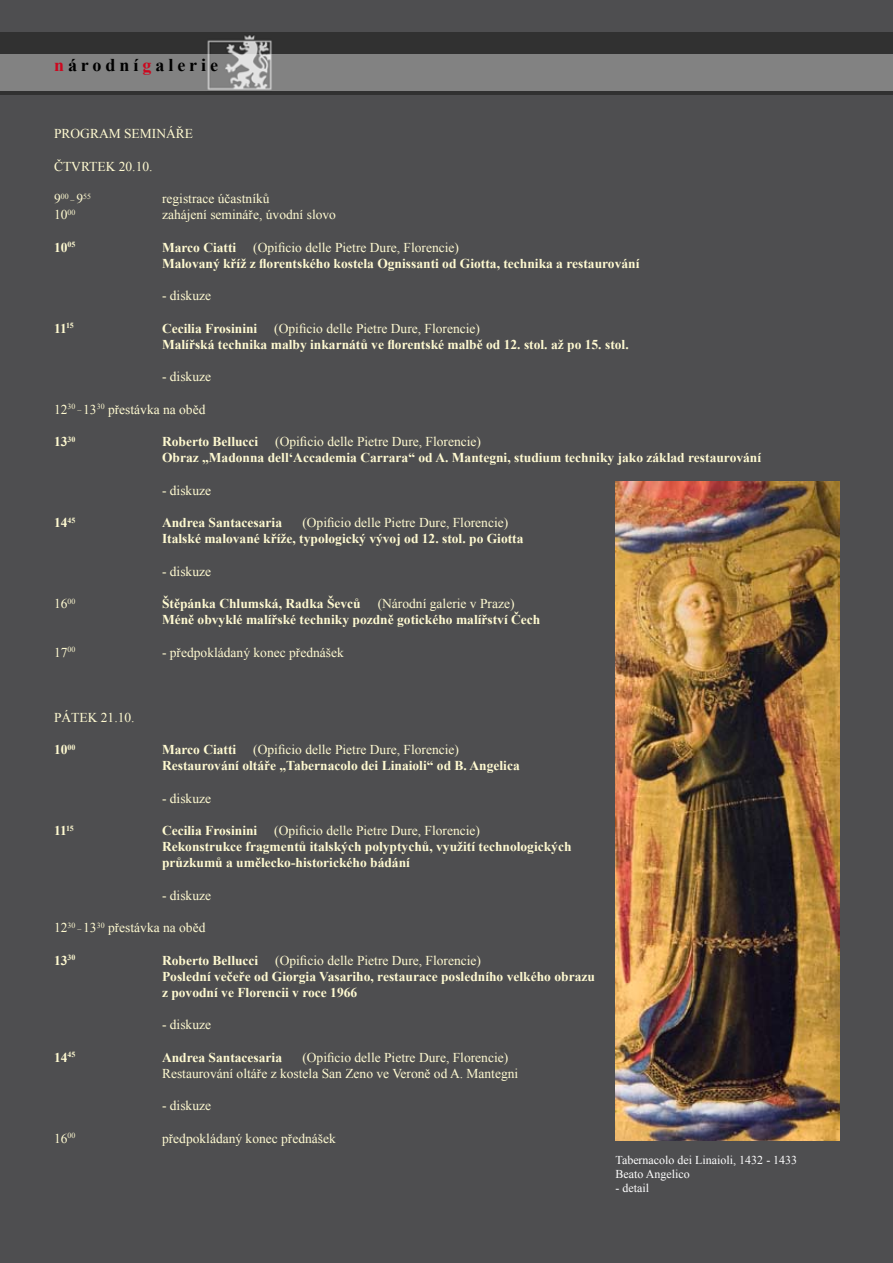
<style>
.page{position:relative;width:893px;height:1263px;background:#4e4e50}
.page>*{position:absolute;margin:0;border:0;box-sizing:border-box;transform-origin:0 0}
.t1{font:700 18px "Times New Roman";letter-spacing:.22em;color:#000}
.t2{font:700 13.5px/16.2px "Times New Roman";color:#fffad1}
.t3{font:13.5px/16.2px "Times New Roman";color:#fffad1}
.t4{font:12px/14.4px "Times New Roman";color:#fff}
.t5{font:7.8px "Times New Roman";color:#fffad1}
.s1{color:#cd071e}
.s2{font-size:13.5px}
.s3{font-weight:400}
</style>
<div class="page">
<img style="left:616px;top:482px;width:223px;height:659px">
<div style="left:0;top:33px;width:893px;height:62px;background:#313131"></div>
<div style="left:0;top:54px;width:893px;height:36px;background:#828282"></div>
<h1 class="t1" style="left:54px;top:53px;width:166px"><span class="s1">n</span>árodní<span class="s1">g</span>alerie</h1>
<p class="t3" style="left:54px;top:126px;width:141px">PROGRAM SEMINÁŘE</p>
<p class="t3" style="left:54px;top:158px;width:100px">ČTVRTEK 20.10.</p>
<p class="t5" style="left:54px;top:191px;width:39px"><span class="s2">9</span>00 _ <span class="s2">9</span>55</p>
<p class="t3" style="left:162px;top:190px;width:109px">registrace účastníků</p>
<p class="t3" style="left:54px;top:207px;width:23px">10<sup>00</sup></p>
<p class="t3" style="left:162px;top:207px;width:175px">zahájení semináře, úvodní slovo</p>
<p class="t2" style="left:54px;top:239px;width:23px">10<sup>05</sup></p>
<p class="t2" style="left:162px;top:239px;width:479px">Marco Ciatti <span class="s3">(Opificio delle Pietre Dure, Florencie)<br></span>Malovaný kříž z florentského kostela Ognissanti od Giotta, technika a restaurování</p>
<p class="t3" style="left:162px;top:288px;width:51px">- diskuze</p>
<p class="t2" style="left:54px;top:320px;width:21px">11<sup>15</sup></p>
<p class="t2" style="left:162px;top:320px;width:468px">Cecilia Frosinini <span class="s3">(Opificio delle Pietre Dure, Florencie)<br></span>Malířská technika malby inkarnátů ve florentské malbě od 12. stol. až po 15. stol.</p>
<p class="t3" style="left:162px;top:369px;width:51px">- diskuze</p>
<p class="t3" style="left:54px;top:401px;width:153px">12<sup>30</sup> <sup>_</sup> 13<sup>30</sup> přestávka na oběd</p>
<p class="t2" style="left:54px;top:433px;width:23px">13<sup>30</sup></p>
<p class="t2" style="left:162px;top:433px;width:601px">Roberto Bellucci <span class="s3">(Opificio delle Pietre Dure, Florencie)<br></span>Obraz „Madonna dell‘Accademia Carrara“ od A. Mantegni, studium techniky jako základ restaurování</p>
<p class="t3" style="left:162px;top:482px;width:51px">- diskuze</p>
<p class="t2" style="left:54px;top:514px;width:23px">14<sup>45</sup></p>
<p class="t2" style="left:162px;top:514px;width:122px">Andrea Santacesaria</p>
<p class="t3" style="left:302px;top:514px;width:207px">(Opificio delle Pietre Dure, Florencie)</p>
<p class="t2" style="left:162px;top:530px;width:363px">Italské malované kříže, typologický vývoj od 12. stol. po Giotta</p>
<p class="t3" style="left:162px;top:563px;width:51px">- diskuze</p>
<p class="t3" style="left:54px;top:595px;width:23px">16<sup>00</sup></p>
<p class="t2" style="left:162px;top:595px;width:200px">Štěpánka Chlumská, Radka Ševců</p>
<p class="t3" style="left:378px;top:595px;width:138px">(Národní galerie v Praze)</p>
<p class="t2" style="left:162px;top:611px;width:380px">Méně obvyklé malířské techniky pozdně gotického malířství Čech</p>
<p class="t3" style="left:54px;top:644px;width:23px">17<sup>00</sup></p>
<p class="t3" style="left:162px;top:644px;width:183px">- předpokládaný konec přednášek</p>
<p class="t3" style="left:54px;top:709px;width:82px">PÁTEK 21.10.</p>
<p class="t2" style="left:54px;top:741px;width:23px">10<sup>00</sup></p>
<p class="t2" style="left:162px;top:741px;width:359px">Marco Ciatti <span class="s3">(Opificio delle Pietre Dure, Florencie)<br></span>Restaurování oltáře „Tabernacolo dei Linaioli“ od B. Angelica</p>
<p class="t3" style="left:162px;top:790px;width:51px">- diskuze</p>
<p class="t2" style="left:54px;top:822px;width:21px">11<sup>15</sup></p>
<p class="t2" style="left:162px;top:822px;width:411px">Cecilia Frosinini <span class="s3">(Opificio delle Pietre Dure, Florencie)<br></span>Rekonstrukce fragmentů italských polyptychů, využití technologických průzkumů a umělecko-historického bádání</p>
<p class="t3" style="left:162px;top:887px;width:51px">- diskuze</p>
<p class="t3" style="left:54px;top:919px;width:153px">12<sup>30</sup> <sup>_</sup> 13<sup>30</sup> přestávka na oběd</p>
<p class="t2" style="left:54px;top:952px;width:23px">13<sup>30</sup></p>
<p class="t2" style="left:162px;top:952px;width:434px">Roberto Bellucci <span class="s3">(Opificio delle Pietre Dure, Florencie)<br></span>Poslední večeře od Giorgia Vasariho, restaurace posledního velkého obrazu z povodní ve Florencii v roce 1966</p>
<p class="t3" style="left:162px;top:1017px;width:51px">- diskuze</p>
<p class="t2" style="left:54px;top:1049px;width:23px">14<sup>45</sup></p>
<p class="t2" style="left:162px;top:1049px;width:122px">Andrea Santacesaria</p>
<p class="t3" style="left:162px;top:1049px;width:358px;text-indent:140px">(Opificio delle Pietre Dure, Florencie)<br>Restaurování oltáře z kostela San Zeno ve Veroně od A. Mantegni</p>
<p class="t3" style="left:162px;top:1098px;width:51px">- diskuze</p>
<p class="t3" style="left:54px;top:1130px;width:23px">16<sup>00</sup></p>
<p class="t3" style="left:162px;top:1130px;width:175px">předpokládaný konec přednášek</p>
<p class="t4" style="left:615px;top:1152px;width:183px">Tabernacolo dei Linaioli, 1432 - 1433<br>Beato Angelico</p>
<p class="t4" style="left:615px;top:1181px;width:35px">- detail</p>
</div>
